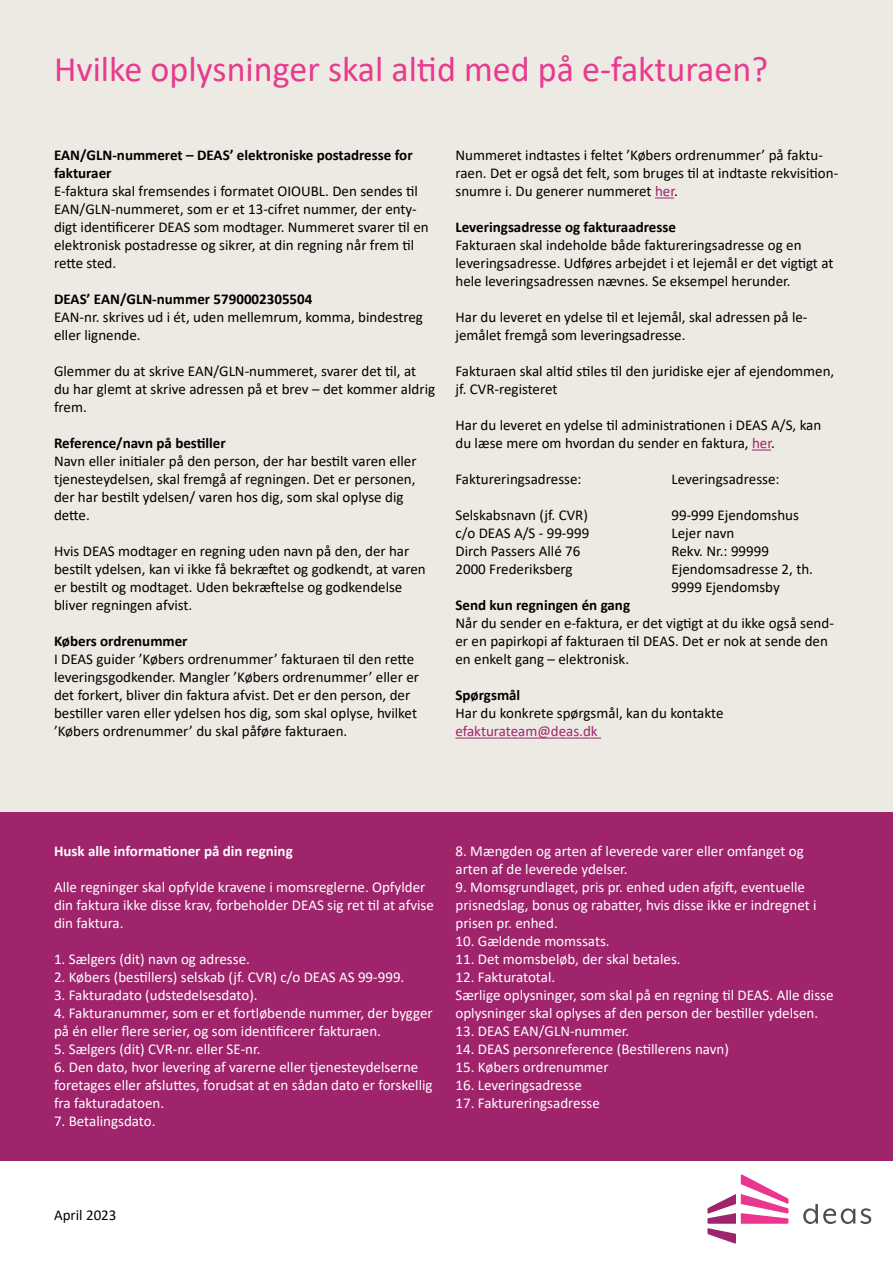
<style>
.page{position:relative;width:893px;height:1263px;background:#edeae3}
.page>*{position:absolute;margin:0;border:0;box-sizing:border-box;transform-origin:0 0}
.t1{font:36px "Calibri";color:#e83a8e}
.t2{font:15px/18px "Calibri";color:#000}
.t3{font:15px/18px "Calibri";color:#fff}
.t4{font:700 15px/18px "Calibri";color:#000}
.t5{font:700 15px "Calibri";color:#fff}
.t6{font:15px "Calibri";color:#9f246c}
.s1{color:#9f236c}
</style>
<div class="page">
<svg style="left:655px;top:197px;width:19px;height:1px"></svg>
<svg style="left:752px;top:449px;width:19px;height:1px"></svg>
<hr style="left:455px;top:737px;width:146px;height:1px;background:#9f246c">
<div style="left:0;top:812px;width:893px;height:349px;background:#9f246c"></div>
<div style="left:0;top:1161px;width:893px;height:102px;background:#fff"></div>
<svg style="left:707px;top:1174px;width:81px;height:69px"></svg>
<svg style="left:803px;top:1204px;width:68px;height:20px"></svg>
<h1 class="t1" style="left:54px;top:44px;width:715px">Hvilke oplysninger skal altid med på e-fakturaen?</h1>
<p class="t4" style="left:54px;top:146px;width:360px">EAN/GLN-nummeret – DEAS’ elektroniske postadresse for fakturaer</p>
<p class="t2" style="left:54px;top:182px;width:376px">E-faktura skal fremsendes i formatet OIOUBL. Den sendes til EAN/GLN-nummeret, som er et 13-cifret nummer, der enty&shy;digt identificerer DEAS som modtager. Nummeret svarer til en elektronisk postadresse og sikrer, at din regning når frem til rette sted.</p>
<p class="t4" style="left:54px;top:290px;width:260px">DEAS’ EAN/GLN-nummer 5790002305504</p>
<p class="t2" style="left:54px;top:308px;width:370px">EAN-nr. skrives ud i ét, uden mellemrum, komma, bindestreg eller lignende.</p>
<p class="t2" style="left:54px;top:362px;width:383px">Glemmer du at skrive EAN/GLN-nummeret, svarer det til, at du har glemt at skrive adressen på et brev – det kommer aldrig frem.</p>
<p class="t4" style="left:54px;top:434px;width:173px">Reference/navn på bestiller</p>
<p class="t2" style="left:54px;top:452px;width:364px">Navn eller initialer på den person, der har bestilt varen eller tjenesteydelsen, skal fremgå af regningen. Det er personen, der har bestilt ydelsen/ varen hos dig, som skal oplyse dig dette.</p>
<p class="t2" style="left:54px;top:542px;width:373px">Hvis DEAS modtager en regning uden navn på den, der har bestilt ydelsen, kan vi ikke få bekræftet og godkendt, at varen er bestilt og modtaget. Uden bekræftelse og godkendelse bliver regningen afvist.</p>
<p class="t4" style="left:54px;top:632px;width:135px">Købers ordrenummer</p>
<p class="t2" style="left:54px;top:650px;width:367px">I DEAS guider ’Købers ordrenummer’ fakturaen til den rette leveringsgodkender. Mangler ’Købers ordrenummer’ eller er det forkert, bliver din faktura afvist. Det er den person, der bestiller varen eller ydelsen hos dig, som skal oplyse, hvilket ’Købers ordrenummer’ du skal påføre fakturaen.</p>
<p class="t2" style="left:455px;top:146px;width:384px">Nummeret indtastes i feltet ’Købers ordrenummer’ på faktu&shy;raen. Det er også det felt, som bruges til at indtaste rekvisition&shy;snumre i. Du generer nummeret <span class="s1">her</span>.</p>
<p class="t4" style="left:455px;top:218px;width:222px">Leveringsadresse og fakturaadresse</p>
<p class="t2" style="left:455px;top:236px;width:379px">Fakturaen skal indeholde både faktureringsadresse og en leveringsadresse. Udføres arbejdet i et lejemål er det vigtigt at hele leveringsadressen nævnes. Se eksempel herunder.</p>
<p class="t2" style="left:455px;top:308px;width:354px">Har du leveret en ydelse til et lejemål, skal adressen på le&shy;jemålet fremgå som leveringsadresse.</p>
<p class="t2" style="left:455px;top:362px;width:380px">Fakturaen skal altid stiles til den juridiske ejer af ejendommen, jf. CVR-registeret</p>
<p class="t2" style="left:455px;top:416px;width:367px">Har du leveret en ydelse til administrationen i DEAS A/S, kan du læse mere om hvordan du sender en faktura, <span class="s1">her</span>.</p>
<p class="t2" style="left:455px;top:470px;width:128px">Faktureringsadresse:</p>
<p class="t2" style="left:671px;top:470px;width:110px">Leveringsadresse:</p>
<p class="t2" style="left:455px;top:506px;width:134px">Selskabsnavn (jf. CVR)</p>
<p class="t2" style="left:671px;top:506px;width:129px">99-999 Ejendomshus</p>
<p class="t2" style="left:455px;top:524px;width:135px">c/o DEAS A/S - 99-999</p>
<p class="t2" style="left:671px;top:524px;width:64px">Lejer navn</p>
<p class="t2" style="left:455px;top:542px;width:126px">Dirch Passers Allé 76</p>
<p class="t2" style="left:671px;top:542px;width:99px">Rekv. Nr.: 99999</p>
<p class="t2" style="left:455px;top:560px;width:119px">2000 Frederiksberg</p>
<p class="t2" style="left:671px;top:560px;width:143px">Ejendomsadresse 2, th.<br>9999 Ejendomsby</p>
<p class="t4" style="left:455px;top:596px;width:176px">Send kun regningen én gang</p>
<p class="t2" style="left:455px;top:614px;width:380px">Når du sender en e-faktura, er det vigtigt at du ikke også send&shy;er en papirkopi af fakturaen til DEAS. Det er nok at sende den en enkelt gang – elektronisk.</p>
<p class="t4" style="left:455px;top:686px;width:66px">Spørgsmål</p>
<p class="t2" style="left:455px;top:704px;width:269px">Har du konkrete spørgsmål, kan du kontakte</p>
<p class="t6" style="left:455px;top:721px;width:144px">efakturateam@deas.dk</p>
<p class="t5" style="left:54px;top:841px;width:240px">Husk alle informationer på din regning</p>
<p class="t3" style="left:54px;top:878px;width:381px">Alle regninger skal opfylde kravene i momsreglerne. Opfylder din faktura ikke disse krav, forbeholder DEAS sig ret til at afvise din faktura.</p>
<p class="t3" style="left:54px;top:950px;width:197px">1. Sælgers (dit) navn og adresse.</p>
<p class="t3" style="left:54px;top:968px;width:352px">2. Købers (bestillers) selskab (jf. CVR) c/o DEAS AS 99-999.</p>
<p class="t3" style="left:54px;top:986px;width:205px">3. Fakturadato (udstedelsesdato).</p>
<p class="t3" style="left:54px;top:1004px;width:380px">4. Fakturanummer, som er et fortløbende nummer, der bygger på én eller flere serier, og som identificerer fakturaen.</p>
<p class="t3" style="left:54px;top:1040px;width:208px">5. Sælgers (dit) CVR-nr. eller SE-nr.</p>
<p class="t3" style="left:54px;top:1058px;width:380px">6. Den dato, hvor levering af varerne eller tjenesteydelserne foretages eller afsluttes, forudsat at en sådan dato er forskellig fra fakturadatoen.</p>
<p class="t3" style="left:54px;top:1112px;width:103px">7. Betalingsdato.</p>
<p class="t3" style="left:455px;top:842px;width:350px">8. Mængden og arten af leverede varer eller omfanget og arten af de leverede ydelser.</p>
<p class="t3" style="left:455px;top:878px;width:363px">9. Momsgrundlaget, pris pr. enhed uden afgift, eventuelle prisnedslag, bonus og rabatter, hvis disse ikke er indregnet i prisen pr. enhed.</p>
<p class="t3" style="left:455px;top:932px;width:156px">10. Gældende momssats.</p>
<p class="t3" style="left:455px;top:950px;width:227px">11. Det momsbeløb, der skal betales.</p>
<p class="t3" style="left:455px;top:968px;width:380px">12. Fakturatotal.<br>Særlige oplysninger, som skal på en regning til DEAS. Alle disse oplysninger skal oplyses af den person der bestiller ydelsen.</p>
<p class="t3" style="left:455px;top:1022px;width:175px">13. DEAS EAN/GLN-nummer.</p>
<p class="t3" style="left:455px;top:1040px;width:275px">14. DEAS personreference (Bestillerens navn)</p>
<p class="t3" style="left:455px;top:1058px;width:155px">15. Købers ordrenummer</p>
<p class="t3" style="left:455px;top:1076px;width:128px">16. Leveringsadresse</p>
<p class="t3" style="left:455px;top:1094px;width:146px">17. Faktureringsadresse</p>
<p class="t2" style="left:54px;top:1206px;width:64px">April 2023</p>
</div>
